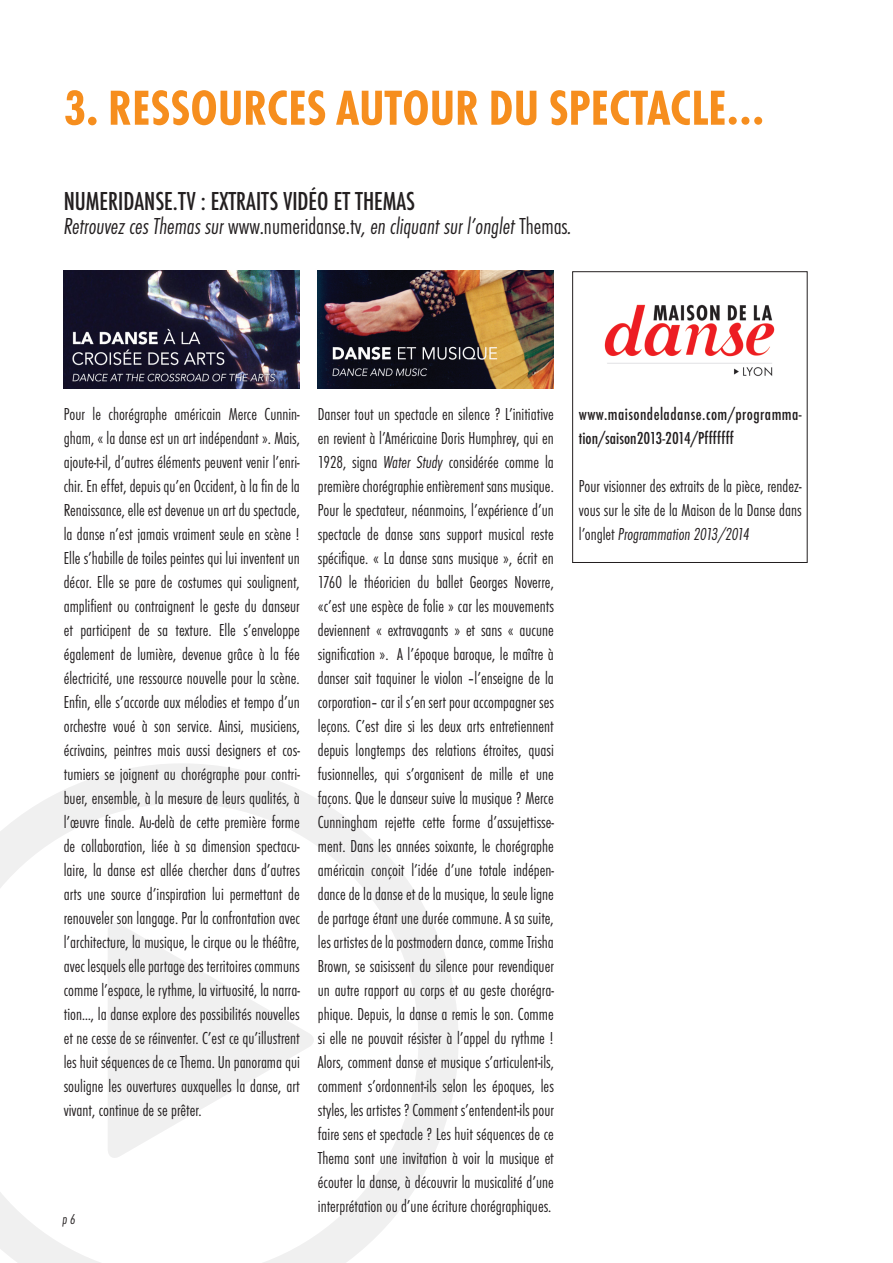
<style>
.page{position:relative;width:893px;height:1263px;background:#fff}
.page>*{position:absolute;margin:0;border:0;box-sizing:border-box;transform-origin:0 0}
.t1{font:700 condensed 51px "Futura T";color:#f68e1e}
.t2{font:500 condensed 27px "Futura T";color:#231f20}
.t3{font:italic 300 condensed 24px "Futura T";color:#231f20}
.t4{font:300 condensed 18px/24px "Futura T";color:#231f20;text-align:justify}
.t5{font:500 condensed 18px/24px "Futura T";letter-spacing:.02em;color:#231f20}
.t6{font:italic 300 condensed 15px "Futura T";color:#231f20}
.s1{font-style:normal}
.s2{font-style:italic}
</style>
<div class="page">
<svg style="left:0;top:764px;width:458px;height:499px"></svg>
<img style="left:318px;top:271px;width:236px;height:118px">
<img style="left:64px;top:271px;width:236px;height:118px">
<img style="left:604px;top:271px;width:204px;height:118px">
<div style="left:572px;top:271px;width:235px;height:292px;border:1px solid #231f20"></div>
<h1 class="t1" style="left:64px;top:78px;width:67px">3. RESSOU</h1>
<h1 class="t1" style="left:243px;top:78px;width:118px">rCES AUTOUR</h1>
<h1 class="t1" style="left:489px;top:78px;width:81px">DU SPECTACLE</h1>
<h1 class="t1" style="left:726px;top:78px;width:40px">…</h1>
<h2 class="t2" style="left:64px;top:185px;width:351px">NUMERIDANSE.TV : EXTRAITS VIDÉO et TH eMAS</h2>
<h3 class="t3" style="left:64px;top:212px;width:510px">Retrouvez ces Themas sur <span class="s1">www.numeridanse.tv</span>, en cliquant sur l’onglet <span class="s1">Themas</span>.</h3>
<p class="t4" style="left:64px;top:401px;width:238px">Pour le chorégraphe américain Merce Cunnin&shy;gham, « la danse est un art indépendant ». Mais, ajoute-t-il, d’autres éléments peuvent venir l’enri&shy;chir. En effet, depuis qu’en Occident, à la fin de la Renaissance, elle est devenue un art du spectacle, la danse n’est jamais vraiment seule en scène !<br>Elle s’habille de toiles peintes qui lui inventent un décor. Elle se pare de costumes qui soulignent, amplifient ou contraignent le geste du danseur et participent de sa texture. Elle s’enveloppe également de lumière, devenue grâce à la fée électricité, une ressource nouvelle pour la scène.<br>Enfin, elle s’accorde aux mélodies et tempo d’un orchestre voué à son service. Ainsi, musiciens, écrivains, peintres mais aussi designers et cos&shy;tumiers se joignent au chorégraphe pour contri&shy;buer, ensemble, à la mesure de leurs qualités, à l’œuvre finale. Au-delà de cette première forme de collaboration, liée à sa dimension spectacu&shy;laire, la danse est allée chercher dans d’autres arts une source d’inspiration lui permettant de renouveler son langage. Par la confrontation avec l’architecture, la musique, le cirque ou le théâtre, avec lesquels elle partage des territoires communs comme l’espace, le rythme, la virtuosité, la narra&shy;tion…, la danse explore des possibilités nouvelles et ne cesse de se réinventer. C’est ce qu’illustrent les huit séquences de ce Thema. Un panorama qui souligne les ouvertures auxquelles la danse, art vivant, continue de se prêter.</p>
<p class="t5" style="left:579px;top:402px;width:224px">www.maisondeladanse.com/programma&shy;tion/saison2013-2014/Pfffffff</p>
<p class="t4" style="left:318px;top:402px;width:238px">Danser tout un spectacle en silence ? L’initiative en revient à l’Américaine Doris Humphrey, qui en 1928, signa <span class="s2">Water Study</span> considérée comme la première chorégraphie entièrement sans musique.<br>Pour le spectateur, néanmoins, l’expérience d’un spectacle de danse sans support musical reste spécifique. « La danse sans musique », écrit en 1760 le théoricien du ballet Georges Noverre, «c’est une espèce de folie » car les mouvements deviennent « extravagants » et sans « aucune signification ». A l’époque baroque, le maître à danser sait taquiner le violon –l’enseigne de la corporation– car il s’en sert pour accompagner ses leçons. C’est dire si les deux arts entretiennent depuis longtemps des relations étroites, quasi fusionnelles, qui s’organisent de mille et une façons. Que le danseur suive la musique ? Merce Cunningham rejette cette forme d’assujettisse&shy;ment. Dans les années soixante, le chorégraphe américain conçoit l’idée d’une totale indépen&shy;dance de la danse et de la musique, la seule ligne de partage étant une durée commune. A sa suite, les artistes de la postmodern dance, comme Trisha Brown, se saisissent du silence pour revendiquer un autre rapport au corps et au geste chorégra&shy;phique. Depuis, la danse a remis le son. Comme si elle ne pouvait résister à l’appel du rythme !<br>Alors, comment danse et musique s’articulent-ils, comment s’ordonnent-ils selon les époques, les styles, les artistes ? Comment s’entendent-ils pour faire sens et spectacle ? Les huit séquences de ce Thema sont une invitation à voir la musique et écouter la danse, à découvrir la musicalité d’une interprétation ou d’une écriture chorégraphiques.</p>
<p class="t4" style="left:579px;top:474px;width:224px">Pour visionner des extraits de la pièce, rendez&shy;vous sur le site de la Maison de la Danse dans l’onglet <span class="s2">Programmation 2013/2014</span></p>
<p class="t6" style="left:63px;top:1210px;width:15px">p 6</p>
</div>
